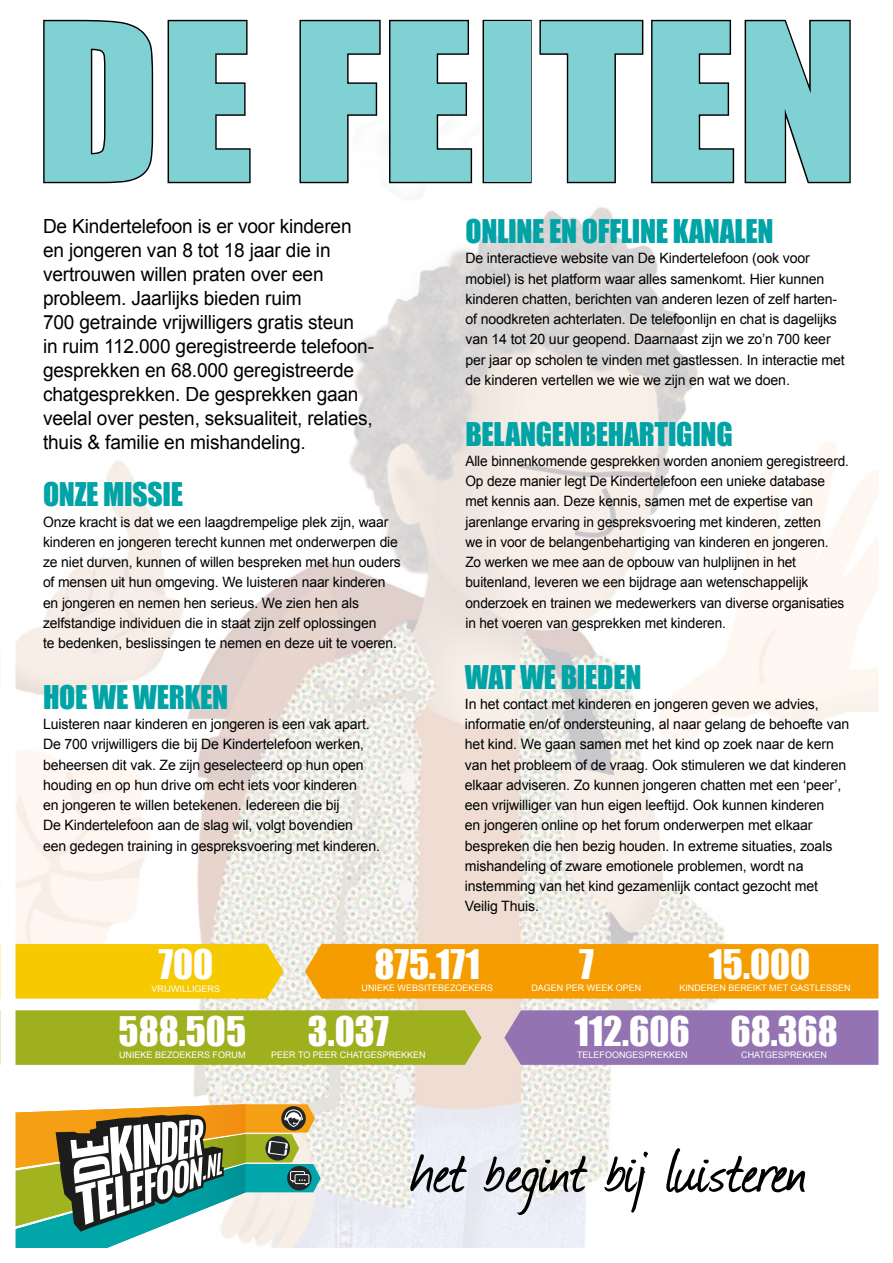
<style>
.page{position:relative;width:893px;height:1263px;background:#fff}
.page>*{position:absolute;margin:0;border:0;box-sizing:border-box;transform-origin:0 0}
.t1{font:203.1px "Impact";color:#80d1d3;scale:1.11 1}
.t2{font:37.5px/66.3px "Impact";color:#fff;text-align:center}
.t3{font:30px "Impact";letter-spacing:-.01em;color:#00a3a6}
.t4{font:19.5px/24px "Arial";letter-spacing:-.01em;color:#000}
.t5{font:14.25px/20.2px "Arial";letter-spacing:-.01em;color:#000}
.t6{font:14.25px/20.2px "Arial";letter-spacing:-.01em;color:#000;scale:.96 1}
.t7{font:9px "Arial";color:#fff}
</style>
<div class="page">
<img style="left:17px;top:52px;width:860px;height:1195px">
<div style="left:504px;top:1010px;width:373px;height:55px;background:#9473b2"></div>
<div style="left:17px;top:944px;width:267px;height:54px;background:#f6c900"></div>
<div style="left:17px;top:1010px;width:465px;height:55px;background:#9eb01e"></div>
<div style="left:305px;top:944px;width:572px;height:54px;background:#f59c00"></div>
<svg style="left:17px;top:1104px;width:304px;height:143px"></svg>
<svg style="left:410px;top:1154px;width:57px;height:38px;background:#a3a5ab"></svg>
<svg style="left:483px;top:1156px;width:104px;height:59px;background:#bbbcbf"></svg>
<svg style="left:604px;top:1152px;width:44px;height:61px"></svg>
<svg style="left:666px;top:1148px;width:139px;height:45px"></svg>
<svg style="left:42px;top:19px;width:113px;height:166px"></svg>
<svg style="left:166px;top:19px;width:86px;height:166px"></svg>
<svg style="left:298px;top:19px;width:84px;height:166px"></svg>
<svg style="left:388px;top:19px;width:85px;height:166px"></svg>
<div style="left:483px;top:20px;width:49px;height:163px;border:3px solid #000"></div>
<svg style="left:538px;top:19px;width:198px;height:166px"></svg>
<svg style="left:743px;top:19px;width:109px;height:166px"></svg>
<h1 class="t1" style="left:35px;top:-55px;width:743px">DE FEITEN</h1>
<p class="t4" style="left:43px;top:215px;width:333px">De Kindertelefoon is er voor kinderen en jongeren van 8 tot 18 jaar die in vertrouwen willen praten over een probleem. Jaarlijks bieden ruim<br>700 getrainde vrijwilligers gratis steun<br>in ruim 112.000 geregistreerde telefoon&shy;gesprekken en 68.000 geregistreerde chatgesprekken. De gesprekken gaan veelal over pesten, seksualiteit, relaties, thuis &amp; familie en mishandeling.</p>
<h3 class="t3" style="left:43px;top:471px;width:142px">ONZE MISSIE</h3>
<p class="t5" style="left:43px;top:512px;width:359px">Onze kracht is dat we een laagdrempelige plek zijn, waar kinderen en jongeren terecht kunnen met onderwerpen die ze niet durven, kunnen of willen bespreken met hun ouders of mensen uit hun omgeving. We luisteren naar kinderen en jongeren en nemen hen serieus. We zien hen als zelfstandige individuen die in staat zijn zelf oplossingen<br>te bedenken, beslissingen te nemen en deze uit te voeren.</p>
<h3 class="t3" style="left:43px;top:674px;width:187px">HOE WE WERKEN</h3>
<p class="t5" style="left:43px;top:714px;width:338px">Luisteren naar kinderen en jongeren is een vak apart.<br>De 700 vrijwilligers die bij De Kindertelefoon werken, beheersen dit vak. Ze zijn geselecteerd op hun open houding en op hun drive om echt iets voor kinderen<br>en jongeren te willen betekenen. Iedereen die bij<br>De Kindertelefoon aan de slag wil, volgt bovendien<br>een gedegen training in gespreksvoering met kinderen.</p>
<h3 class="t3" style="left:465px;top:208px;width:310px">ONLINE EN OFFLINE KANALEN</h3>
<p class="t5" style="left:465px;top:248px;width:381px">De interactieve website van De Kindertelefoon (ook voor mobiel) is het platform waar alles samenkomt. Hier kunnen kinderen chatten, berichten van anderen lezen of zelf harten&shy;of noodkreten achterlaten. De telefoonlijn en chat is dagelijks van 14 tot 20 uur geopend. Daarnaast zijn we zo’n 700 keer per jaar op scholen te vinden met gastlessen. In interactie met de kinderen vertellen we wie we zijn en wat we doen.</p>
<h3 class="t3" style="left:465px;top:410px;width:269px">BELANGENBEHARTIGING</h3>
<p class="t6" style="left:465px;top:451px;width:401px">Alle binnenkomende gesprekken worden anoniem geregistreerd.<br>Op deze manier legt De Kindertelefoon een unieke database met kennis aan. Deze kennis, samen met de expertise van<br>jaren lange ervaring in gespreksvoering met kinderen, zetten<br>we in voor de belangenbehartiging van kinderen en jongeren.<br>Zo werken we mee aan de opbouw van hulplijnen in het buitenland, leveren we een bijdrage aan wetenschappelijk onderzoek en trainen we medewerkers van diverse organisaties in het voeren van gesprekken met kinderen.</p>
<h3 class="t3" style="left:465px;top:653px;width:178px">WAT WE BIEDEN</h3>
<p class="t5" style="left:465px;top:694px;width:386px">In het contact met kinderen en jongeren geven we advies, informatie en/of ondersteuning, al naar gelang de behoefte van het kind. We gaan samen met het kind op zoek naar de kern van het probleem of de vraag. Ook stimuleren we dat kinderen elkaar adviseren. Zo kunnen jongeren chatten met een ‘peer’, een vrijwilliger van hun eigen leeftijd. Ook kunnen kinderen<br>en jongeren online op het forum onderwerpen met elkaar bespreken die hen bezig houden. In extreme situaties, zoals mishandeling of zware emotionele problemen, wordt na instemming van het kind gezamenlijk contact gezocht met Veilig Thuis.</p>
<h2 class="t2" style="left:374px;top:930px;width:107px">875.171</h2>
<h2 class="t2" style="left:579px;top:930px;width:16px">7</h2>
<h2 class="t2" style="left:709px;top:930px;width:103px">15.000</h2>
<p class="t7" style="left:362px;top:982px;width:133px">UNIEKE WEBSITEBEZOEKERS</p>
<p class="t7" style="left:531px;top:982px;width:112px">DAGEN PER WEEK OPEN</p>
<p class="t7" style="left:679px;top:982px;width:173px">KINDEREN BEREIKT MET GASTLESSEN</p>
<h2 class="t2" style="left:119px;top:930px;width:129px">700<br>588.505</h2>
<p class="t7" style="left:152px;top:982px;width:70px">VRIJWILLIGERS</p>
<h2 class="t2" style="left:308px;top:997px;width:83px">3.037</h2>
<h2 class="t2" style="left:730px;top:997px;width:109px">68.368</h2>
<p class="t7" style="left:577px;top:1048px;width:112px">TELEFOONGESPREKKEN</p>
<h2 class="t2" style="left:575px;top:997px;width:117px">112.606</h2>
<p class="t7" style="left:119px;top:1048px;width:128px">UNIEKE BEZOEKERS FORUM</p>
<p class="t7" style="left:271px;top:1048px;width:156px">PEER TO PEER CHATGESPREKKEN</p>
<p class="t7" style="left:741px;top:1048px;width:87px">CHATGESPREKKEN</p>
</div>
